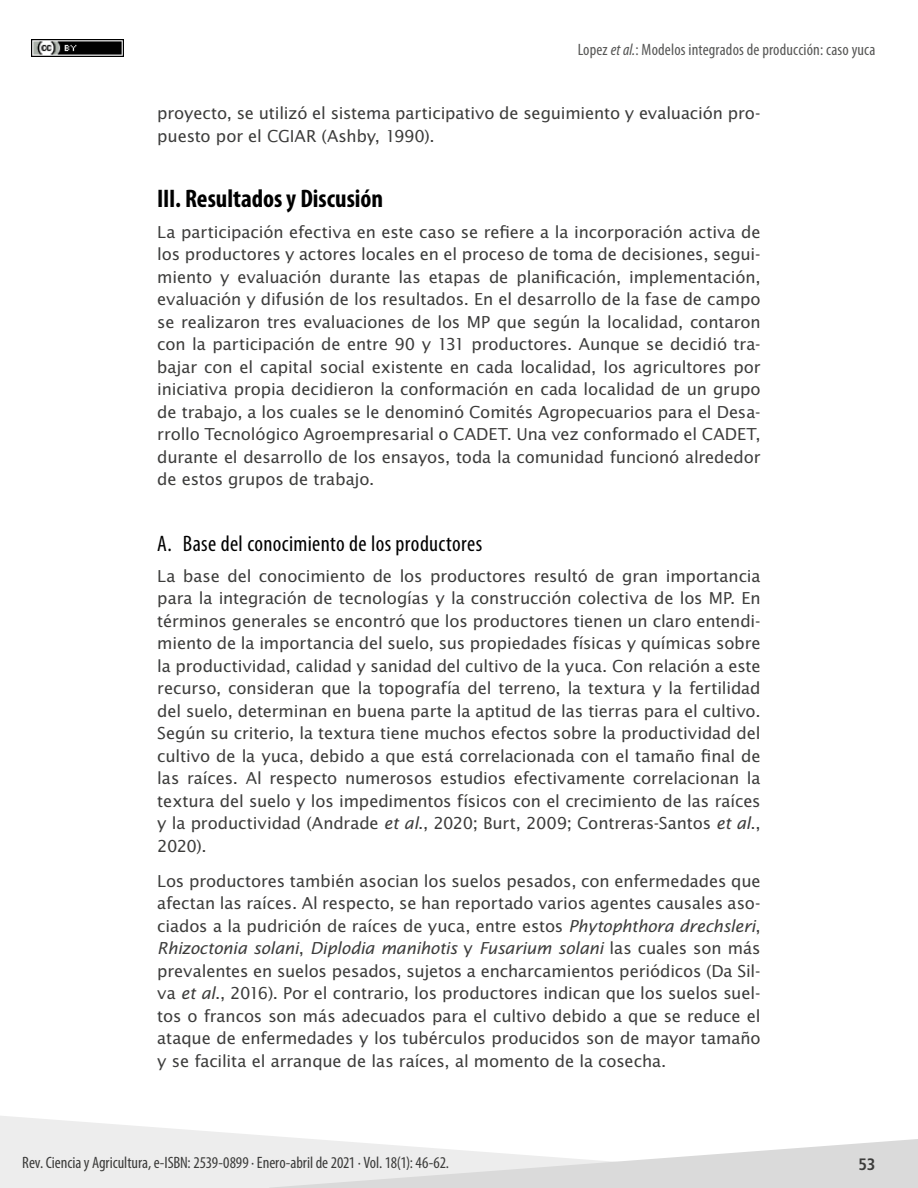
<style>
.page{position:relative;width:918px;height:1188px;background:#fff}
.page>*{position:absolute;margin:0;border:0;box-sizing:border-box;transform-origin:0 0}
.t1{font:700 condensed 25.5px "Myriad Pro";color:#000}
.t2{font:condensed 22.5px "Myriad Pro";letter-spacing:.015em;color:#000}
.t3{font:16.5px/22.5px "Lucida Sans Std";letter-spacing:-.01em;color:#3c3c3b;text-align:justify}
.t4{font:condensed 16.5px "Myriad Pro";letter-spacing:-.005em;color:#3c3c3b}
.t5{font:condensed 16.5px "Myriad Pro";letter-spacing:.01em;color:#575756}
.t6{font:700 condensed 16.5px "Frutiger LT Std";color:#3c3c3b}
.s1{font-style:italic}
</style>
<div class="page">
<svg style="left:0;top:1116px;width:305px;height:72px;fill:#ededed"></svg>
<svg style="left:269px;top:1139px;width:649px;height:49px"></svg>
<img style="left:31px;top:39px;width:92px;height:18px">
<p class="t5" style="left:578px;top:40px;width:299px">Lopez <span class="s1">et al.</span>: Modelos integrados de producción: caso yuca</p>
<p class="t3" style="left:157px;top:102px;width:605px">proyecto, se utilizó el sistema participativo de seguimiento y evaluación pro&shy;puesto por el CGIAR (Ashby, 1990).</p>
<h1 class="t1" style="left:157px;top:182px;width:227px">III. Resultados y Discusión</h1>
<p class="t3" style="left:157px;top:221px;width:605px">La participación efectiva en este caso se refiere a la incorporación activa de los productores y actores locales en el proceso de toma de decisiones, segui&shy;miento y evaluación durante las etapas de planificación, implementación, evaluación y difusión de los resultados. En el desarrollo de la fase de campo se realizaron tres evaluaciones de los MP que según la localidad, contaron con la participación de entre 90 y 131 productores. Aunque se decidió tra&shy;bajar con el capital social existente en cada localidad, los agricultores por iniciativa propia decidieron la conformación en cada localidad de un grupo de trabajo, a los cuales se le denominó Comités Agropecuarios para el Desa&shy;rrollo Tecnológico Agroempresarial o CADET. Una vez conformado el CADET, durante el desarrollo de los ensayos, toda la comunidad funcionó alrededor de estos grupos de trabajo.</p>
<h2 class="t2" style="left:157px;top:530px;width:326px">A. Base del conocimiento de los productores</h2>
<p class="t3" style="left:157px;top:565px;width:605px">La base del conocimiento de los productores resultó de gran importancia para la integración de tecnologías y la construcción colectiva de los MP. En términos generales se encontró que los productores tienen un claro entendi&shy;miento de la importancia del suelo, sus propiedades físicas y químicas sobre la productividad, calidad y sanidad del cultivo de la yuca. Con relación a este recurso, consideran que la topografía del terreno, la textura y la fertilidad del suelo, determinan en buena parte la aptitud de las tierras para el cultivo.<br>Según su criterio, la textura tiene muchos efectos sobre la productividad del cultivo de la yuca, debido a que está correlacionada con el tamaño final de las raíces. Al respecto numerosos estudios efectivamente correlacionan la textura del suelo y los impedimentos físicos con el crecimiento de las raíces y la productividad (Andrade <span class="s1">et al</span>., 2020; Burt, 2009; Contreras-Santos <span class="s1">et al</span>., 2020).</p>
<p class="t3" style="left:157px;top:870px;width:605px">Los productores también asocian los suelos pesados, con enfermedades que afectan las raíces. Al respecto, se han reportado varios agentes causales aso&shy;ciados a la pudrición de raíces de yuca, entre estos <span class="s1">Phytophthora drechsleri</span>, <span class="s1">Rhizoctonia solani</span>, <span class="s1">Diplodia manihotis</span> y <span class="s1">Fusarium solani</span> las cuales son más prevalentes en suelos pesados, sujetos a encharcamientos periódicos (Da Sil&shy;va <span class="s1">et al</span>., 2016). Por el contrario, los productores indican que los suelos suel&shy;tos o francos son más adecuados para el cultivo debido a que se reduce el ataque de enfermedades y los tubérculos producidos son de mayor tamaño y se facilita el arranque de las raíces, al momento de la cosecha.</p>
<p class="t4" style="left:22px;top:1153px;width:428px">Rev. Ciencia y Agricultura, e-ISBN: 2539-0899 ∙ Enero-abril de 2021 ∙ Vol. 18(1): 46-62.</p>
<p class="t6" style="left:859px;top:1154px;width:18px">53</p>
</div>
